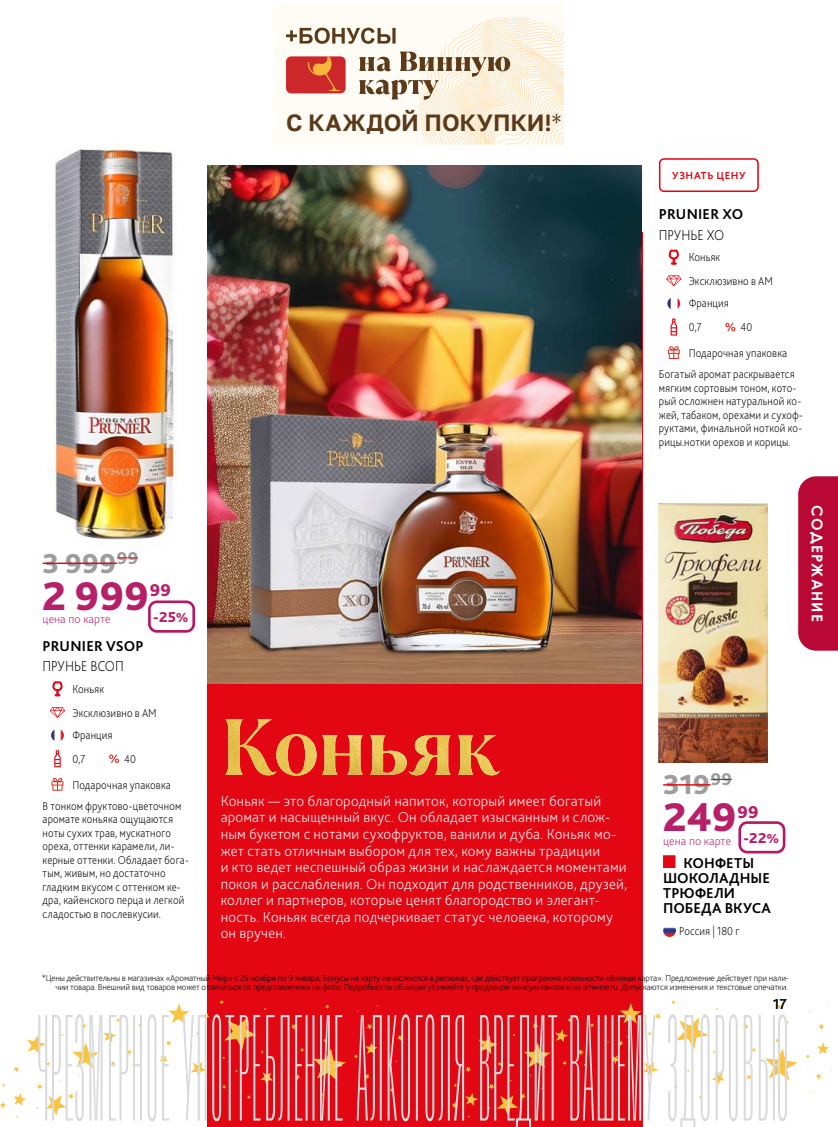
<style>
.page{position:relative;width:838px;height:1127px;background:#fff}
.page>*{position:absolute;margin:0;border:0;box-sizing:border-box;transform-origin:0 0}
.t1{font:800 42px "Bliss Pro";letter-spacing:.005em;color:#b72068}
.t2{font:800 28.8px "Bliss Pro";letter-spacing:.01em;color:#9d9d9c}
.t3{font:600 23.4px "Golos Text";color:#5a3a19}
.t4{font:800 18px "Bliss Pro";color:#b72068}
.t5{font:200 15px/16.5px "Bliss Pro";letter-spacing:.015em;color:#fff}
.t6{font:700 15px/15px "Bliss Pro";color:#000}
.t7{font:200 15px "Bliss Pro";letter-spacing:-.005em;color:#000;scale:.9 1}
.t8{font:700 15px "Century Gothic";letter-spacing:.08em;color:#fff}
.t9{font:800 15px "Bliss Pro";color:#b72068}
.t10{font:200 12px/13.5px "Bliss Pro";letter-spacing:.015em;color:#000;scale:.9 1}
.t11{font:200 12px "Bliss Pro";color:#b72068}
.t12{font:700 10.65px "Bliss Pro";letter-spacing:.06em;color:#e30613}
.t13{font:200 9px/9px "Bliss Pro";letter-spacing:-.02em;color:#000;text-align:right}
.s1{font-family:"Bliss Pro";font-weight:300;font-size:25.8px}
.s2{font-size:13.65px}
</style>
<div class="page">
<div style="left:207px;top:232px;width:436px;height:895px;background:#e30613"></div>
<div style="left:274px;top:3px;width:290px;height:142px;background:#fffbf5"></div>
<svg style="left:286px;top:17px;width:278px;height:128px"></svg>
<svg style="left:0;top:1102px;width:7px;height:6px"></svg>
<svg style="left:815px;top:1073px;width:6px;height:6px"></svg>
<svg style="left:806px;top:1054px;width:4px;height:5px"></svg>
<svg style="left:818px;top:1024px;width:6px;height:6px"></svg>
<svg style="left:817px;top:1042px;width:12px;height:12px"></svg>
<svg style="left:13px;top:1000px;width:333px;height:121px"></svg>
<svg style="left:354px;top:1005px;width:56px;height:116px"></svg>
<svg style="left:416px;top:1003px;width:245px;height:124px"></svg>
<svg style="left:668px;top:1000px;width:129px;height:127px"></svg>
<div style="left:798px;top:476px;width:40px;height:175px;background:#b90834"></div>
<img style="left:207px;top:166px;width:435px;height:517px">
<img style="left:48px;top:145px;width:130px;height:395px">
<div style="left:659px;top:158px;width:99px;height:34px;border:2px solid #e30613;border-radius:4px"></div>
<svg style="left:669px;top:250px;width:9px;height:15px"></svg>
<svg style="left:666px;top:275px;width:15px;height:11px"></svg>
<svg style="left:667px;top:298px;width:13px;height:11px"></svg>
<svg style="left:670px;top:319px;width:7px;height:17px"></svg>
<svg style="left:725px;top:323px;width:10px;height:8px"></svg>
<svg style="left:668px;top:346px;width:11px;height:13px"></svg>
<hr style="left:43px;top:562px;width:74px;height:2px;background:#e30613">
<svg style="left:117px;top:557px;width:21px;height:1px"></svg>
<svg style="left:52px;top:681px;width:10px;height:15px"></svg>
<svg style="left:50px;top:707px;width:15px;height:11px"></svg>
<svg style="left:51px;top:729px;width:13px;height:12px"></svg>
<svg style="left:54px;top:750px;width:7px;height:17px"></svg>
<svg style="left:109px;top:754px;width:10px;height:9px"></svg>
<svg style="left:52px;top:778px;width:11px;height:13px"></svg>
<img style="left:226px;top:719px;width:274px;height:57px">
<img style="left:659px;top:504px;width:108px;height:258px">
<hr style="left:663px;top:784px;width:47px;height:1px;background:#e30613">
<svg style="left:710px;top:779px;width:22px;height:1px"></svg>
<svg style="left:663px;top:927px;width:13px;height:10px"></svg>
<div style="left:148px;top:600px;width:47px;height:33px;border:3px solid #b61664;border-radius:7px"></div>
<div style="left:738px;top:821px;width:47px;height:32px;border:3px solid #b61664;border-radius:7px"></div>
<h3 class="t3" style="left:286px;top:108px;width:277px">С КАЖДОЙ ПОКУПКИ!<span class="s1">*</span></h3>
<h2 class="t2" style="left:43px;top:545px;width:97px">3 999<sup>99</sup></h2>
<h1 class="t1" style="left:43px;top:570px;width:108px">2 999</h1>
<h3 class="t4" style="left:150px;top:579px;width:23px">99</h3>
<p class="t11" style="left:43px;top:612px;width:69px">цена по карте</p>
<p class="t6" style="left:43px;top:638px;width:103px">PRUNIER VSOP</p>
<p class="t7" style="left:43px;top:657px;width:92px">ПРУНЬЕ ВСОП</p>
<p class="t10" style="left:72px;top:677px;width:95px;line-height:23.5px">Коньяк<br>Эксклюзивно в АМ</p>
<p class="t10" style="left:72px;top:722px;width:46px;line-height:24.6px">Франция<br>0,7</p>
<p class="t9" style="left:153px;top:607px;width:37px">-25<span class="s2">%</span></p>
<p class="t10" style="left:72px;top:746px;width:111px;line-height:25.5px;text-indent:52px">40<br>Подарочная упаковка</p>
<p class="t10" style="left:43px;top:799px;width:164px">В тонком фруктово-цветочном аромате коньяка ощущаются ноты сухих трав, мускатного ореха, оттенки карамели, ли&shy;керные оттенки. Обладает бога&shy;тым, живым, но достаточно гладким вкусом с оттенком ке&shy;дра, кайенского перца и легкой сладостью в послевкусии.</p>
<p class="t5" style="left:221px;top:792px;width:408px">Коньяк — это благородный напиток, который имеет богатый аромат и насыщенный вкус. Он обладает изысканным и слож&shy;ным букетом с нотами сухофруктов, ванили и дуба. Коньяк мо&shy;жет стать отличным выбором для тех, кому важны традиции<br>и кто ведет неспешный образ жизни и наслаждается моментами покоя и расслабления. Он подходит для родственников, друзей, коллег и партнеров, которые ценят благородство и элегант&shy;ность. Коньяк всегда подчеркивает статус человека, которому он вручен.</p>
<p class="t12" style="left:672px;top:169px;width:75px">УЗНАТЬ ЦЕНУ</p>
<p class="t6" style="left:659px;top:206px;width:86px">PRUNIER XO</p>
<p class="t7" style="left:659px;top:225px;width:74px">ПРУНЬЕ ХО</p>
<p class="t10" style="left:688px;top:245px;width:95px;line-height:23.5px">Коньяк<br>Эксклюзивно в АМ</p>
<p class="t10" style="left:688px;top:290px;width:46px;line-height:24.6px">Франция<br>0,7</p>
<p class="t10" style="left:688px;top:314px;width:111px;line-height:25.5px;text-indent:52px">40<br>Подарочная упаковка</p>
<p class="t10" style="left:659px;top:367px;width:161px">Богатый аромат раскрывается мягким сортовым тоном, кото&shy;рый осложнен натуральной ко&shy;жей, табаком, орехами и сухоф&shy;руктами, финальной ноткой ко&shy;рицы.нотки орехов и корицы.</p>
<p class="t8" style="left:828px;top:505px;width:118px;rotate:90deg">СОДЕРЖАНИЕ</p>
<h2 class="t2" style="left:663px;top:767px;width:70px">319<sup>99</sup></h2>
<h1 class="t1" style="left:663px;top:791px;width:75px">249</h1>
<h3 class="t4" style="left:737px;top:800px;width:23px">99</h3>
<p class="t11" style="left:663px;top:833px;width:69px">цена по карте</p>
<p class="t6" style="left:663px;top:855px;width:109px;text-indent:20px">КОНФЕТЫ<br>ШОКОЛАДНЫЕ<br>ТРЮФЕЛИ<br>ПОБЕДА ВКУСА</p>
<p class="t10" style="left:679px;top:924px;width:68px">Россия | 180 г</p>
<p class="t9" style="left:743px;top:828px;width:37px">-22<span class="s2">%</span></p>
<p class="t13" style="left:42px;top:973px;width:748px">*Цены действительны в магазинах «Ароматный Мир» с 29 ноября по 9 января. Бонусы на карту начисляются в регионах, где действует программа лояльности «Винная карта». Предложение действует при нали&shy;чии товара. Внешний вид товаров может отличаться от представленных на фото. Подробности об акции уточняйте у продавцов-консультантов и на amwine.ru. Допускаются изменения и текстовые опечатки.</p>
<p class="t6" style="left:772px;top:996px;width:16px">17</p>
</div>
